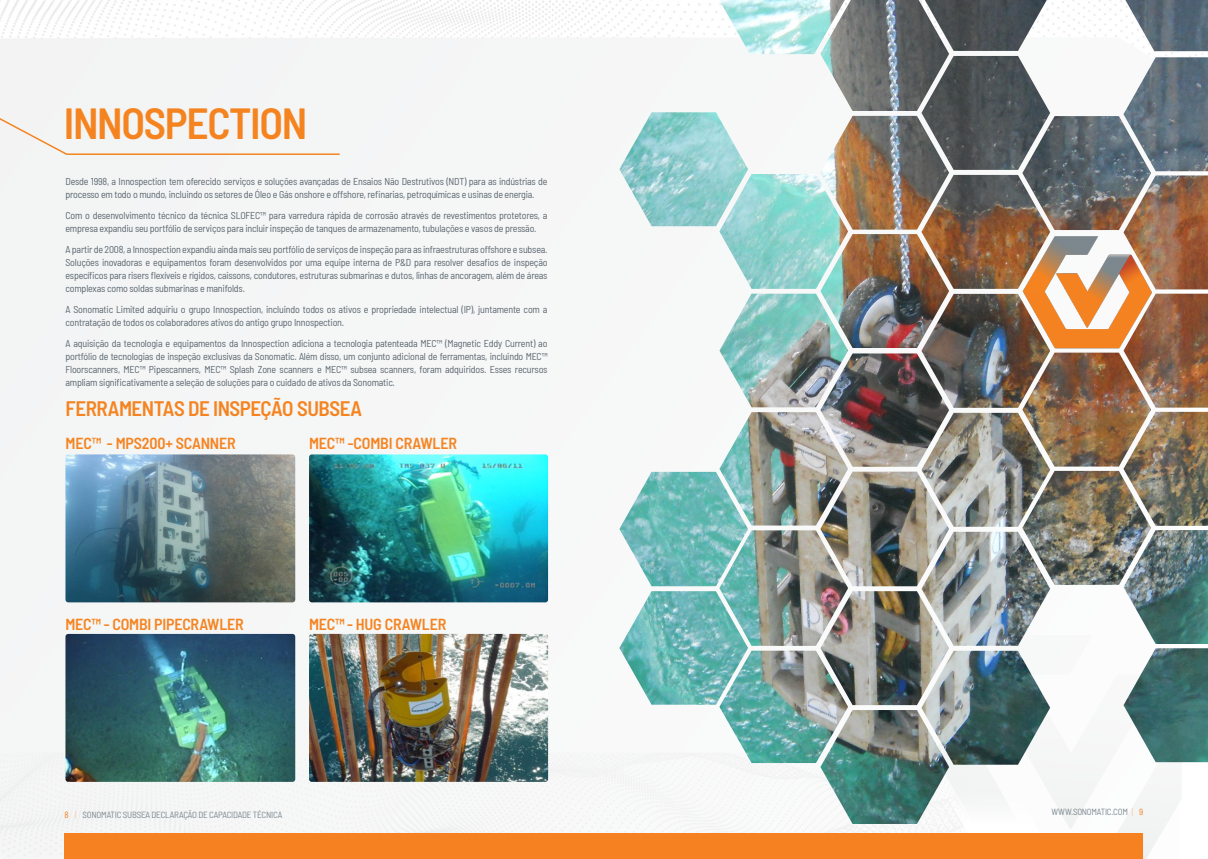
<style>
.page{position:relative;width:1208px;height:859px;background:#fff}
.page>*{position:absolute;margin:0;border:0;box-sizing:border-box;transform-origin:0 0}
.t1{font:600 semi-condensed 43.5px "Barlow";letter-spacing:-.03em;color:#f58420}
.t2{font:600 semi-condensed 21px "Barlow";letter-spacing:-.025em;color:#f58420}
.t3{font:600 semi-condensed 16px "Barlow";letter-spacing:-.01em;color:#f58421}
.t4{font:600 semi-condensed 16px "Barlow";letter-spacing:-.015em;color:#f58420}
.t5{font:semi-condensed 10px/13px "Barlow";letter-spacing:-.02em;color:#5b6770}
.t6{font:semi-condensed 9px "Barlow";letter-spacing:-.02em;color:#7c888f}
.s1{color:#f58120}
.s2{color:#fcc89b}
</style>
<div class="page">
<div style="left:0;top:534px;width:1051px;height:325px;background:#f6f7f7"></div>
<svg style="left:949px;top:635px;width:232px;height:224px"></svg>
<svg style="left:65px;top:775px;width:1078px;height:84px"></svg>
<div style="left:65px;top:833px;width:1077px;height:26px;background:#f58120"></div>
<div style="left:0;top:104px;width:341px;height:52px;background:#f3f4f4"></div>
<img style="left:65px;top:634px;width:230px;height:148px">
<img style="left:309px;top:454px;width:239px;height:148px">
<img style="left:309px;top:634px;width:239px;height:148px">
<img style="left:65px;top:454px;width:230px;height:148px">
<img style="left:719px;top:0;width:101px;height:54px">
<img style="left:820px;top:0;width:129px;height:111px">
<img style="left:925px;top:0;width:121px;height:51px">
<img style="left:1125px;top:0;width:83px;height:51px">
<img style="left:1123px;top:57px;width:85px;height:114px">
<img style="left:1123px;top:175px;width:85px;height:114px">
<img style="left:1022px;top:116px;width:129px;height:114px">
<img style="left:921px;top:56px;width:129px;height:114px">
<img style="left:820px;top:116px;width:129px;height:114px">
<img style="left:921px;top:175px;width:129px;height:114px">
<img style="left:1123px;top:294px;width:85px;height:114px">
<img style="left:719px;top:174px;width:129px;height:115px">
<img style="left:719px;top:294px;width:129px;height:113px">
<img style="left:619px;top:472px;width:129px;height:114px">
<img style="left:719px;top:412px;width:129px;height:113px">
<img style="left:619px;top:591px;width:129px;height:114px">
<img style="left:719px;top:530px;width:129px;height:116px">
<img style="left:820px;top:234px;width:129px;height:114px">
<img style="left:820px;top:353px;width:129px;height:114px">
<img style="left:921px;top:294px;width:129px;height:114px">
<img style="left:921px;top:413px;width:129px;height:114px">
<img style="left:1022px;top:353px;width:129px;height:114px">
<img style="left:1123px;top:648px;width:85px;height:114px">
<img style="left:1123px;top:530px;width:85px;height:114px">
<img style="left:1022px;top:471px;width:129px;height:114px">
<img style="left:921px;top:532px;width:129px;height:114px">
<img style="left:921px;top:651px;width:129px;height:114px">
<img style="left:820px;top:591px;width:129px;height:114px">
<img style="left:719px;top:651px;width:129px;height:112px">
<img style="left:820px;top:472px;width:129px;height:114px">
<img style="left:820px;top:710px;width:129px;height:114px">
<img style="left:1123px;top:412px;width:85px;height:114px">
<img style="left:1018px;top:236px;width:137px;height:114px">
<img style="left:619px;top:112px;width:129px;height:114px">
<h1 class="t1" style="left:64px;top:92px;width:245px">INNOSPECTION</h1>
<p class="t5" style="left:65px;top:174px;width:483px">Desde 1998, a Innospection tem oferecido serviços e soluções avançadas de Ensaios Não Destrutivos (NDT) para as indústrias de processo em todo o mundo, incluindo os setores de Óleo e Gás onshore e offshore, refinarias, petroquímicas e usinas de energia.</p>
<p class="t5" style="left:65px;top:208px;width:483px">Com o desenvolvimento técnico da técnica SLOFEC™ para varredura rápida de corrosão através de revestimentos protetores, a empresa expandiu seu portfólio de serviços para incluir inspeção de tanques de armazenamento, tubulações e vasos de pressão.</p>
<p class="t5" style="left:65px;top:242px;width:483px;text-align:justify">A partir de 2008, a Innospection expandiu ainda mais seu portfólio de serviços de inspeção para as infraestruturas offshore e subsea.<br>Soluções inovadoras e equipamentos foram desenvolvidos por uma equipe interna de P&amp;D para resolver desafios de inspeção específicos para risers flexíveis e rígidos, caissons, condutores, estruturas submarinas e dutos, linhas de ancoragem, além de áreas complexas como soldas submarinas e manifolds.</p>
<p class="t5" style="left:65px;top:302px;width:483px">A Sonomatic Limited adquiriu o grupo Innospection, incluindo todos os ativos e propriedade intelectual (IP), juntamente com a contratação de todos os colaboradores ativos do antigo grupo Innospection.</p>
<p class="t5" style="left:65px;top:336px;width:483px;text-align:justify">A aquisição da tecnologia e equipamentos da Innospection adiciona a tecnologia patenteada MEC™ (Magnetic Eddy Current) ao portfólio de tecnologias de inspeção exclusivas da Sonomatic. Além disso, um conjunto adicional de ferramentas, incluindo MEC™ Floorscanners, MEC™ Pipescanners, MEC™ Splash Zone scanners e MEC™ subsea scanners, foram adquiridos. Esses recursos ampliam significativamente a seleção de soluções para o cuidado de ativos da Sonomatic.</p>
<h2 class="t2" style="left:65px;top:394px;width:298px">FERRAMENTAS DE INSPEÇÃO SUBSEA</h2>
<h3 class="t3" style="left:309px;top:432px;width:149px">MEC™ -COMBI CRAWLER</h3>
<h3 class="t3" style="left:65px;top:432px;width:172px">MEC™ - MPS200+ SCANNER</h3>
<h3 class="t4" style="left:65px;top:613px;width:180px">MEC™ - COMBI PIPECRAWLER</h3>
<h3 class="t4" style="left:309px;top:613px;width:139px">MEC™ - HUG CRAWLER</h3>
<p class="t6" style="left:65px;top:808px;width:219px"><span class="s1">8</span> <span class="s2">|</span> SONOMATIC SUBSEA DECLARAÇÃO DE CAPACIDADE TÉCNICA</p>
<p class="t6" style="left:1051px;top:805px;width:93px">WWW.SONOMATIC.COM <span class="s2">|</span> <span class="s1">9</span></p>
</div>
